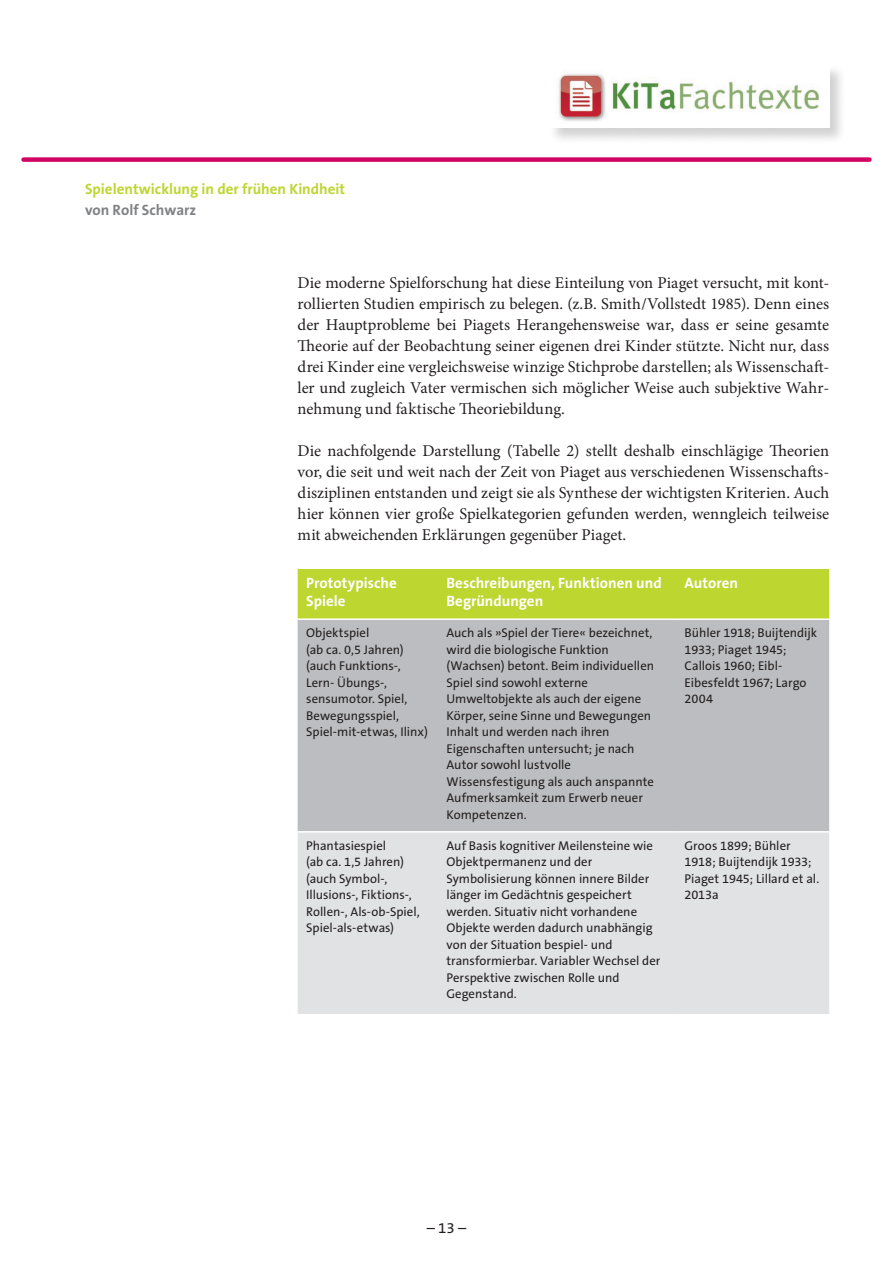
<style>
.page{position:relative;width:893px;height:1263px;background:#fff}
.page>*{position:absolute;margin:0;border:0;box-sizing:border-box;transform-origin:0 0}
.Studientext-Fließtex{font:16.5px/21px "Minion Pro";color:#231f20;text-align:justify}
.Tabellenkopf{font:700 15px/18px "The Sans B7";color:#fff}
.t1{font:700 15px "The Sans B7";color:#bed630}
.t2{font:700 15px "The Sans B7";color:#808285}
.t3{font:15px "The Sans B5 Plain";color:#231f20}
.Tabellentext{font:12.75px/16.5px "The Sans B5 Plain";color:#231f20}
</style>
<div class="page">
<div style="left:24px;top:157px;width:845px;height:5px;background:#d10364"></div>
<div style="left:548px;top:63px;width:298px;height:82px;background:#231f20;opacity:.2"></div>
<img style="left:549px;top:64px;width:280px;height:64px">
<div style="left:298px;top:569px;width:531px;height:49px;background:#bed630"></div>
<div style="left:298px;top:620px;width:531px;height:211px;background:#bcbdc0"></div>
<div style="left:298px;top:832px;width:531px;height:182px;background:#e1e2e4"></div>
<p class="t1" style="left:85px;top:181px;width:262px">Spielentwicklung in der frühen Kindheit</p>
<p class="t2" style="left:85px;top:202px;width:113px">von Rolf Schwarz</p>
<p class="Studientext-Fließtex" style="left:298px;top:273px;width:533px">Die moderne Spielforschung hat diese Einteilung von Piaget versucht, mit kont&shy;rollierten Studien empirisch zu belegen. (z.B. Smith/Vollstedt 1985). Denn eines der Hauptprobleme bei Piagets Herangehensweise war, dass er seine gesamte Theorie auf der Beobachtung seiner eigenen drei Kinder stützte. Nicht nur, dass drei Kinder eine vergleichsweise winzige Stichprobe darstellen; als Wissenschaft&shy;ler und zugleich Vater vermischen sich möglicher Weise auch subjektive Wahr&shy;nehmung und faktische Theoriebildung.</p>
<p class="Studientext-Fließtex" style="left:298px;top:441px;width:533px">Die nachfolgende Darstellung (Tabelle 2) stellt deshalb einschlägige Theorien vor, die seit und weit nach der Zeit von Piaget aus verschiedenen Wissenschafts&shy;disziplinen entstanden und zeigt sie als Synthese der wichtigsten Kriterien. Auch hier können vier große Spielkategorien gefunden werden, wenngleich teilweise mit abweichenden Erklärungen gegenüber Piaget.</p>
<p class="Tabellenkopf" style="left:306px;top:574px;width:92px">Prototypische<br>Spiele</p>
<p class="Tabellenkopf" style="left:446px;top:574px;width:217px">Beschreibungen, Funktionen und<br>Begründungen</p>
<p class="Tabellenkopf" style="left:685px;top:574px;width:55px">Autoren</p>
<p class="Tabellentext" style="left:306px;top:625px;width:65px">Objektspiel</p>
<p class="Tabellentext" style="left:306px;top:641px;width:99px">(ab ca. 0,5 Jahren)</p>
<p class="Tabellentext" style="left:306px;top:658px;width:123px">(auch Funktions-,<br>Lern- Übungs-, sensumotor. Spiel,<br>Bewegungsspiel,<br>Spiel-mit-etwas, Ilinx)</p>
<p class="Tabellentext" style="left:446px;top:625px;width:209px">Auch als »Spiel der Tiere« bezeichnet, wird die biologische Funktion (Wachsen) betont. Beim individuellen<br>Spiel sind sowohl externe<br>Umweltobjekte als auch der eigene<br>Körper, seine Sinne und Bewegungen<br>Inhalt und werden nach ihren<br>Eigenschaften untersucht; je nach<br>Autor sowohl lustvolle<br>Wissensfestigung als auch anspannte<br>Aufmerksamkeit zum Erwerb neuer<br>Kompetenzen.</p>
<p class="Tabellentext" style="left:685px;top:625px;width:134px">Bühler 1918; Buijtendijk<br>1933; Piaget 1945;<br>Callois 1960; Eibl-<br>Eibesfeldt 1967; Largo<br>2004</p>
<p class="Tabellentext" style="left:306px;top:838px;width:82px">Phantasiespiel</p>
<p class="Tabellentext" style="left:306px;top:854px;width:99px">(ab ca. 1,5 Jahren)</p>
<p class="Tabellentext" style="left:306px;top:871px;width:115px">(auch Symbol-,<br>Illusions-, Fiktions-,<br>Rollen-, Als-ob-Spiel,<br>Spiel-als-etwas)</p>
<p class="Tabellentext" style="left:446px;top:838px;width:215px">Auf Basis kognitiver Meilensteine wie<br>Objektpermanenz und der<br>Symbolisierung können innere Bilder länger im Gedächtnis gespeichert werden. Situativ nicht vorhandene<br>Objekte werden dadurch unabhängig von der Situation bespiel- und transformierbar. Variabler Wechsel der<br>Perspektive zwischen Rolle und<br>Gegenstand.</p>
<p class="Tabellentext" style="left:685px;top:838px;width:136px">Groos 1899; Bühler<br>1918; Buijtendijk 1933;<br>Piaget 1945; Lillard et al.<br>2013a</p>
<p class="t3" style="left:427px;top:1219px;width:41px">– 13 –</p>
</div>
